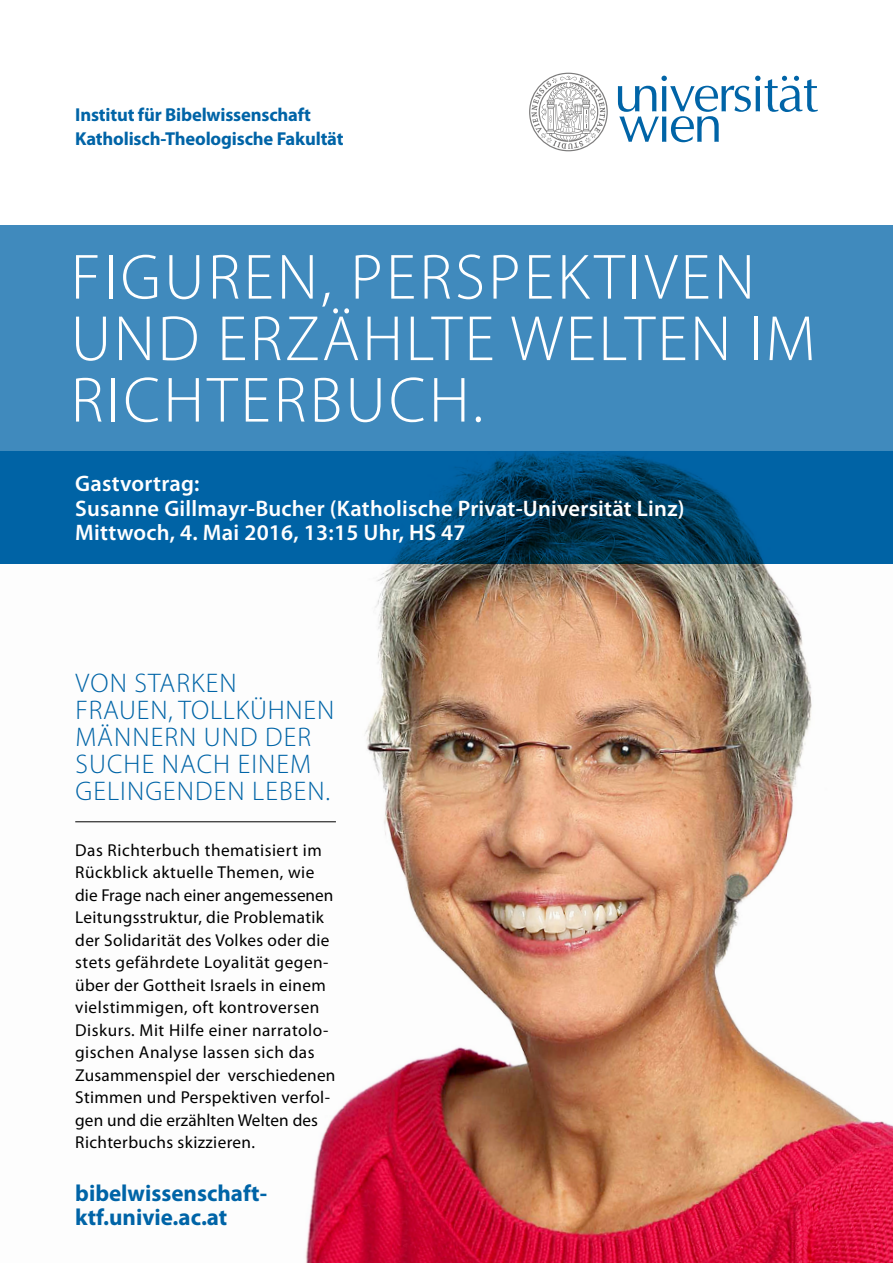
<style>
.page{position:relative;width:893px;height:1263px;background:#fff}
.page>*{position:absolute;margin:0;border:0;box-sizing:border-box;transform-origin:0 0}
.t1{font:300 64.5px/61.5px "Myriad Pro";letter-spacing:.05em;color:#fff}
.t2{font:300 27px/27px "Myriad Pro";letter-spacing:.04em;color:#0064a7}
.t3{font:700 23.25px/24.8px "Myriad Pro";color:#0064a7}
.t4{font:600 22.5px/24.8px "Myriad Pro";letter-spacing:.01em;color:#fff}
.t5{font:700 18.75px/24px "Myriad Pro";letter-spacing:-.01em;color:#0064a7}
.t6{font:17.25px/22.5px "Myriad Pro";letter-spacing:.02em;color:#000}
</style>
<div class="page">
<img style="left:0;top:563px;width:893px;height:700px">
<div style="left:0;top:225px;width:893px;height:226px;background:#408abd"></div>
<svg style="left:0;top:451px;width:893px;height:112px;background:#00578f"></svg>
<svg style="left:529px;top:73px;width:79px;height:78px"></svg>
<svg style="left:618px;top:76px;width:200px;height:66px"></svg>
<hr style="left:75px;top:821px;width:261px;height:1px;background:#000">
<p class="t5" style="left:75px;top:102px;width:270px">Institut für Bibelwissenschaft<br>Katholisch-Theologische Fakultät</p>
<h1 class="t1" style="left:71px;top:246px;width:746px">FIGUREN, PERSPEKTIVEN<br>UND ERZÄHLTE WELTEN IM<br>RICHTERBUCH.</h1>
<h3 class="t4" style="left:75px;top:470px;width:611px">Gastvortrag:<br>Susanne Gillmayr-Bucher (Katholische Privat-Universität Linz)<br>Mittwoch, 4. Mai 2016, 13:15 Uhr, HS 47</h3>
<h2 class="t2" style="left:76px;top:669px;width:260px">VON STARKEN<br>FRAUEN, TOLLKÜHNEN<br>MÄNNERN UND DER<br>SUCHE NACH EINEM<br>GELINGENDEN LEBEN.</h2>
<p class="t6" style="left:75px;top:839px;width:262px">Das Richterbuch thematisiert im Rückblick aktuelle Themen, wie die Frage nach einer angemessenen Leitungsstruktur, die Problematik der Solidarität des Volkes oder die stets gefährdete Loyalität gegen&shy;über der Gottheit Israels in einem vielstimmigen, oft kontroversen Diskurs. Mit Hilfe einer narratolo&shy;gischen Analyse lassen sich das Zusammenspiel der verschiedenen Stimmen und Perspektiven verfol&shy;gen und die erzählten Welten des Richterbuchs skizzieren.</p>
<h3 class="t3" style="left:75px;top:1179px;width:193px">bibelwissenschaft&shy;ktf.univie.ac.at</h3>
</div>
